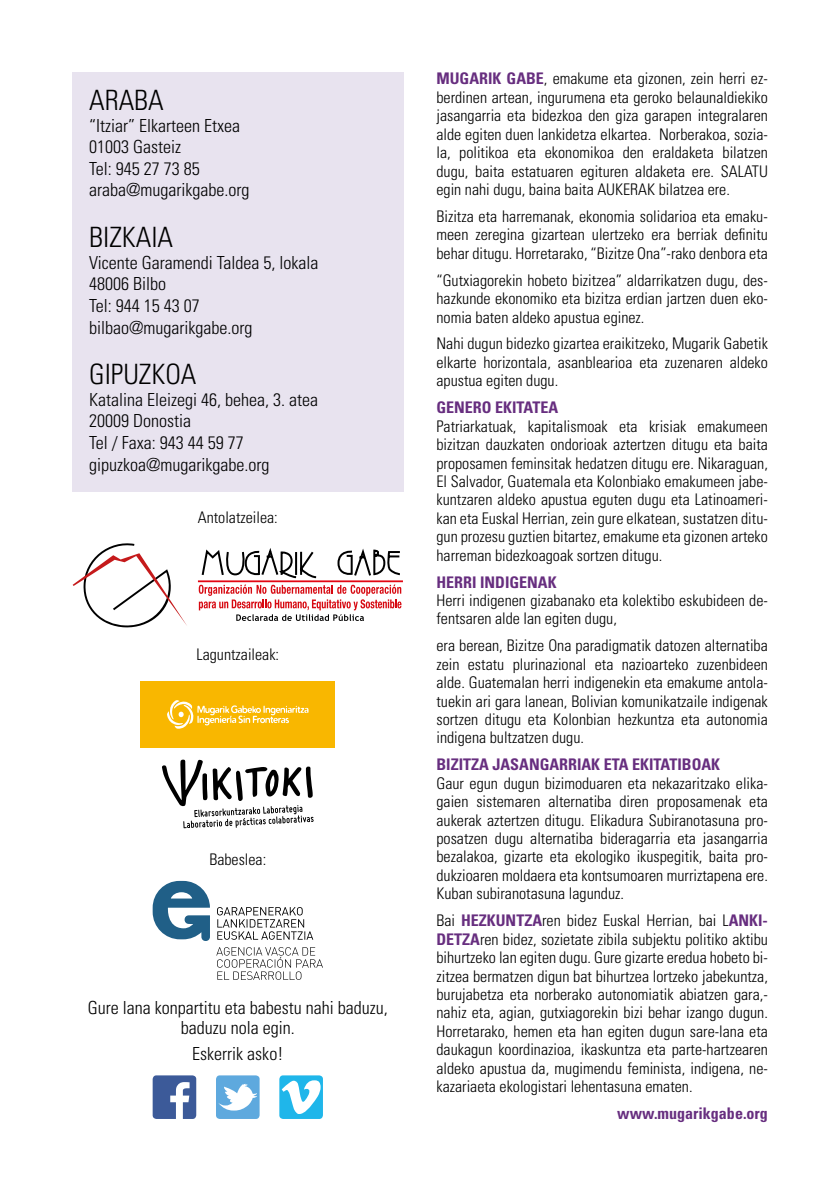
<style>
.page{position:relative;width:840px;height:1191px;background:#fff}
.page>*{position:absolute;margin:0;border:0;box-sizing:border-box;transform-origin:0 0}
.t1{font:300 condensed 28px "Univers";color:#000}
.t2{font:300 condensed 18px/21.6px "Univers";color:#000}
.t3{font:300 condensed 16px/18.4px "Univers";color:#000;text-align:justify}
.t4{font:700 condensed 16px "Univers";color:#672e7f}
.s1{font-weight:700;color:#672e7f}
</style>
<div class="page">
<div style="left:72px;top:72px;width:331px;height:419px;background:#e5deed"></div>
<svg style="left:152px;top:1075px;width:44px;height:44px"></svg>
<svg style="left:216px;top:1075px;width:43px;height:44px"></svg>
<svg style="left:279px;top:1075px;width:44px;height:44px"></svg>
<hr style="left:198px;top:580px;width:205px;height:2px;background:#e30613">
<svg style="left:73px;top:543px;width:114px;height:85px"></svg>
<svg style="left:199px;top:548px;width:202px;height:73px"></svg>
<svg style="left:152px;top:881px;width:58px;height:60px"></svg>
<svg style="left:216px;top:947px;width:107px;height:33px"></svg>
<svg style="left:217px;top:907px;width:96px;height:32px"></svg>
<svg style="left:162px;top:759px;width:151px;height:69px"></svg>
<div style="left:141px;top:681px;width:194px;height:66px;background:#f9b700"></div>
<svg style="left:167px;top:700px;width:141px;height:29px"></svg>
<h1 class="t1" style="left:89px;top:83px;width:76px">ARABA</h1>
<p class="t2" style="left:89px;top:114px;width:162px">“Itziar” Elkarteen Etxea<br>01003 Gasteiz<br>Tel: 945 27 73 85 araba@mugarikgabe.org</p>
<h1 class="t1" style="left:89px;top:220px;width:85px">BIZKAIA</h1>
<p class="t2" style="left:89px;top:251px;width:231px">Vicente Garamendi Taldea 5, lokala<br>48006 Bilbo<br>Tel: 944 15 43 07 bilbao@mugarikgabe.org</p>
<h1 class="t1" style="left:89px;top:357px;width:109px">GIPUZKOA</h1>
<p class="t2" style="left:89px;top:388px;width:230px">Katalina Eleizegi 46, behea, 3. atea<br>20009 Donostia<br>Tel / Faxa: 943 44 59 77 gipuzkoa@mugarikgabe.org</p>
<p class="t3" style="left:198px;top:508px;width:81px">Antolatzeilea:</p>
<p class="t3" style="left:196px;top:645px;width:84px">Laguntzaileak:</p>
<p class="t3" style="left:209px;top:850px;width:58px">Babeslea:</p>
<p class="t2" style="left:88px;top:997px;width:301px;line-height:20px;text-align:center">Gure lana konpartitu eta babestu nahi baduzu, baduzu nola egin.</p>
<p class="t2" style="left:192px;top:1042px;width:92px">Eskerrik asko!</p>
<p class="t3" style="left:436px;top:69px;width:333px"><span class="s1">MUGARIK GABE</span>, emakume eta gizonen, zein herri ez&shy;berdinen artean, ingurumena eta geroko belaunaldiekiko jasangarria eta bidezkoa den giza garapen integralaren alde egiten duen lankidetza elkartea. Norberakoa, sozia&shy;la, politikoa eta ekonomikoa den eraldaketa bilatzen dugu, baita estatuaren egituren aldaketa ere. SALATU egin nahi dugu, baina baita AUKERAK bilatzea ere.</p>
<p class="t3" style="left:436px;top:207px;width:333px">Bizitza eta harremanak, ekonomia solidarioa eta emaku&shy;meen zeregina gizartean ulertzeko era berriak definitu behar ditugu. Horretarako, “Bizitze Ona”-rako denbora eta</p>
<p class="t3" style="left:436px;top:271px;width:333px">“Gutxiagorekin hobeto bizitzea” aldarrikatzen dugu, des&shy;hazkunde ekonomiko eta bizitza erdian jartzen duen eko&shy;nomia baten aldeko apustua eginez.</p>
<p class="t3" style="left:436px;top:334px;width:333px">Nahi dugun bidezko gizartea eraikitzeko, Mugarik Gabetik elkarte horizontala, asanblearioa eta zuzenaren aldeko apustua egiten dugu.</p>
<p class="t4" style="left:436px;top:398px;width:123px">GENERO EKITATEA</p>
<p class="t3" style="left:436px;top:416px;width:333px">Patriarkatuak, kapitalismoak eta krisiak emakumeen bizitzan dauzkaten ondorioak aztertzen ditugu eta baita proposamen feminsitak hedatzen ditugu ere. Nikaraguan, El Salvador, Guatemala eta Kolonbiako emakumeen jabe&shy;kuntzaren aldeko apustua eguten dugu eta Latinoameri&shy;kan eta Euskal Herrian, zein gure elkatean, sustatzen ditu&shy;gun prozesu guztien bitartez, emakume eta gizonen arteko harreman bidezkoagoak sortzen ditugu.</p>
<p class="t4" style="left:436px;top:572px;width:122px">HERRI INDIGENAK</p>
<p class="t3" style="left:436px;top:591px;width:333px">Herri indigenen gizabanako eta kolektibo eskubideen de&shy;fentsaren alde lan egiten dugu,</p>
<p class="t3" style="left:436px;top:636px;width:333px">era berean, Bizitze Ona paradigmatik datozen alternatiba zein estatu plurinazional eta nazioarteko zuzenbideen alde. Guatemalan herri indigenekin eta emakume antola&shy;tuekin ari gara lanean, Bolivian komunikatzaile indigenak sortzen ditugu eta Kolonbian hezkuntza eta autonomia indigena bultzatzen dugu.</p>
<p class="t4" style="left:436px;top:755px;width:285px">BIZITZA JASANGARRIAK ETA EKITATIBOAK</p>
<p class="t3" style="left:436px;top:773px;width:333px">Gaur egun dugun bizimoduaren eta nekazaritzako elika&shy;gaien sistemaren alternatiba diren proposamenak eta aukerak aztertzen ditugu. Elikadura Subiranotasuna pro&shy;posatzen dugu alternatiba bideragarria eta jasangarria bezalakoa, gizarte eta ekologiko ikuspegitik, baita pro&shy;dukzioaren moldaera eta kontsumoaren murriztapena ere.<br>Kuban subiranotasuna lagunduz.</p>
<p class="t3" style="left:436px;top:911px;width:333px">Bai <span class="s1">HEZKUNTZA</span>ren bidez Euskal Herrian, bai L<span class="s1">ANKI-DETZA</span>ren bidez, sozietate zibila subjektu politiko aktibu bihurtzeko lan egiten dugu. Gure gizarte eredua hobeto bi&shy;zitzea bermatzen digun bat bihurtzea lortzeko jabekuntza, burujabetza eta norberako autonomiatik abiatzen gara,- nahiz eta, agian, gutxiagorekin bizi behar izango dugun.<br>Horretarako, hemen eta han egiten dugun sare-lana eta daukagun koordinazioa, ikaskuntza eta parte-hartzearen aldeko apustua da, mugimendu feminista, indigena, ne&shy;kazariaeta ekologistari lehentasuna ematen.</p>
<p class="t4" style="left:617px;top:1103px;width:152px">www.mugarikgabe.org</p>
</div>
